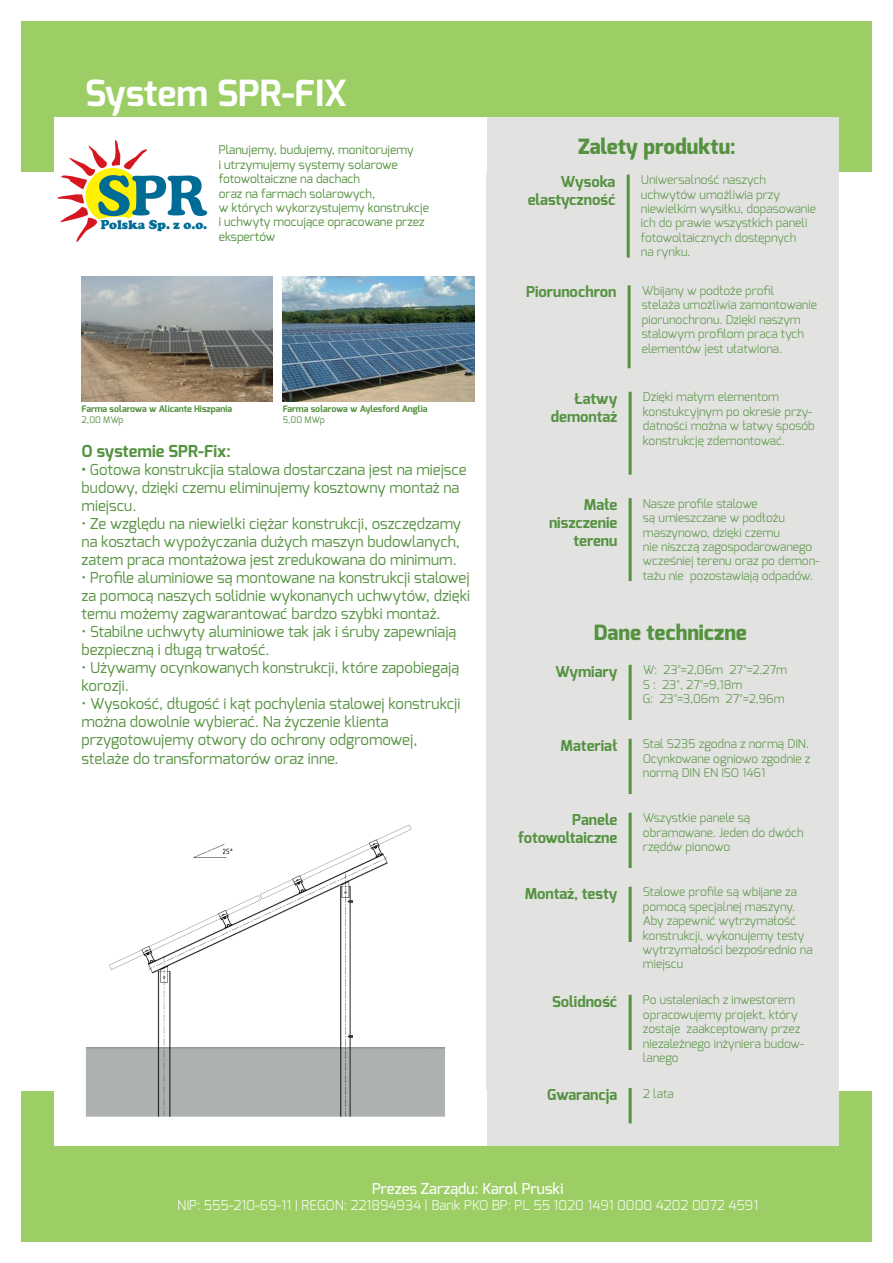
<style>
.page{position:relative;width:893px;height:1263px;background:#fff}
.page>*{position:absolute;margin:0;border:0;box-sizing:border-box;transform-origin:0 0}
.t1{font:700 36px "Exo";color:#fff}
.t2{font:800 21px "Exo";color:#559240}
.t3{font:700 16.5px "Exo";color:#559240}
.t4{font:15px/18px "Exo";color:#559240}
.t5{font:700 15px/18px "Exo";color:#559240;text-align:right}
.t6{font:500 15px "Exo";color:#fff}
.t7{font:300 13.5px "Exo";color:#fff}
.t8{font:900 13.2px "Cooper";color:#006b95}
.t9{font:300 12px/14.4px "Exo";color:#559240}
.t10{font:12px/14.4px "Exo";color:#559240}
.t11{font:700 9px "Exo";color:#559240}
.t12{font:9px "Exo";letter-spacing:-.01em;color:#559240}
.s1{font-weight:700}
</style>
<div class="page">
<div style="left:21px;top:21px;width:851px;height:150px;background:#9dce65"></div>
<div style="left:21px;top:1091px;width:851px;height:151px;background:#9dce65"></div>
<div style="left:486px;top:117px;width:353px;height:1029px;background:#e2e2e1"></div>
<div style="left:54px;top:117px;width:432px;height:55px;background:#fff"></div>
<div style="left:54px;top:1090px;width:432px;height:56px;background:#fff"></div>
<svg style="left:57px;top:140px;width:150px;height:102px"></svg>
<img style="left:82px;top:276px;width:191px;height:126px">
<img style="left:283px;top:276px;width:191px;height:126px">
<img style="left:85px;top:824px;width:361px;height:293px">
<hr style="left:627px;top:175px;width:3px;height:83px;background:#559240">
<hr style="left:628px;top:285px;width:3px;height:83px;background:#559240">
<hr style="left:629px;top:392px;width:3px;height:83px;background:#559240">
<hr style="left:629px;top:498px;width:3px;height:83px;background:#559240">
<hr style="left:629px;top:665px;width:3px;height:55px;background:#559240">
<hr style="left:629px;top:739px;width:3px;height:55px;background:#559240">
<hr style="left:629px;top:813px;width:3px;height:55px;background:#559240">
<hr style="left:629px;top:887px;width:3px;height:55px;background:#559240">
<hr style="left:629px;top:995px;width:3px;height:55px;background:#559240">
<hr style="left:629px;top:1088px;width:3px;height:35px;background:#559240">
<h1 class="t1" style="left:85px;top:70px;width:263px">System SPR-FIX</h1>
<p class="t8" style="left:100px;top:217px;width:108px">Polska Sp. z o.o.</p>
<p class="t10" style="left:219px;top:143px;width:212px">Planujemy, budujemy, monitorujemy<br>i utrzymujemy systemy solarowe fotowoltaiczne na dachach<br>oraz na farmach solarowych,<br>w których wykorzystujemy konstrukcje i uchwyty mocujące opracowane przez ekspertów</p>
<p class="t11" style="left:82px;top:403px;width:152px">Farma solarowa w Alicante Hiszpania</p>
<p class="t12" style="left:82px;top:414px;width:44px">2,00 MWp</p>
<p class="t11" style="left:283px;top:403px;width:146px">Farma solarowa w Aylesford Anglia</p>
<p class="t12" style="left:283px;top:414px;width:44px">5,00 MWp</p>
<h3 class="t3" style="left:82px;top:441px;width:151px">O systemie SPR-Fix:</h3>
<p class="t4" style="left:82px;top:461px;width:387px"><span class="s1">•</span> Gotowa konstrukcjia stalowa dostarczana jest na miejsce budowy, dzięki czemu eliminujemy kosztowny montaż na miejscu.</p>
<p class="t4" style="left:82px;top:515px;width:381px;text-align:justify">• Ze względu na niewielki ciężar konstrukcji, oszczędzamy na kosztach wypożyczania dużych maszyn budowlanych, zatem praca montażowa jest zredukowana do minimum.</p>
<p class="t4" style="left:82px;top:569px;width:390px;text-align:justify">• Profile aluminiowe są montowane na konstrukcji stalowej za pomocą naszych solidnie wykonanych uchwytów, dzięki temu możemy zagwarantować bardzo szybki montaż.</p>
<p class="t4" style="left:82px;top:623px;width:376px">• Stabilne uchwyty aluminiowe tak jak i śruby zapewniają bezpieczną i długą trwałość.</p>
<p class="t4" style="left:82px;top:659px;width:379px">• Używamy ocynkowanych konstrukcji, które zapobiegają korozji.</p>
<p class="t4" style="left:82px;top:695px;width:380px">• Wysokość, długość i kąt pochylenia stalowej konstrukcji można dowolnie wybierać. Na życzenie klienta przygotowujemy otwory do ochrony odgromowej, stelaże do transformatorów oraz inne.</p>
<h2 class="t2" style="left:578px;top:133px;width:159px">Zalety produktu:</h2>
<p class="t9" style="left:641px;top:173px;width:177px">Uniwersalność naszych uchwytów umożliwia przy niewielkim wysiłku, dopasowanie ich do prawie wszystkich paneli fotowoltaicznych dostępnych<br>na rynku.</p>
<p class="t5" style="left:526px;top:283px;width:92px">Piorunochron</p>
<p class="t9" style="left:642px;top:283px;width:177px">Wbijany w podłoże profil<br>stelaża umożliwia zamontowanie piorunochronu. Dzięki naszym stalowym profilom praca tych elementów jest ułatwiona.</p>
<p class="t5" style="left:551px;top:389px;width:68px">Łatwy demontaż</p>
<p class="t9" style="left:643px;top:390px;width:173px">Dzięki małym elementom konstukcyjnym po okresie przy&shy;datności można w łatwy sposób konstrukcję zdemontować.</p>
<p class="t5" style="left:528px;top:172px;width:89px">Wysoka elastyczność</p>
<p class="t5" style="left:549px;top:496px;width:70px">Małe niszczenie terenu</p>
<p class="t9" style="left:643px;top:496px;width:178px">Nasze profile stalowe<br>są umieszczane w podłożu maszynowo, dzięki czemu<br>nie niszczą zagospodarowanego wcześniej terenu oraz po demon&shy;tażu nie pozostawiają odpadów.</p>
<h2 class="t2" style="left:594px;top:619px;width:155px">Dane techniczne</h2>
<p class="t5" style="left:555px;top:662px;width:64px">Wymiary</p>
<p class="t9" style="left:643px;top:663px;width:146px">W: 23°=2,06m 27°=2,27m<br>S : 23°, 27°=9,18m<br>G: 23°=3,06m 27°=2,96m</p>
<p class="t5" style="left:561px;top:736px;width:58px">Materiał</p>
<p class="t9" style="left:643px;top:737px;width:169px">Stal S235 zgodna z normą DIN.<br>Ocynkowane ogniowo zgodnie z normą DIN EN ISO 1461</p>
<p class="t5" style="left:518px;top:810px;width:101px">Panele fotowoltaiczne</p>
<p class="t9" style="left:643px;top:811px;width:162px">Wszystkie panele są obramowane. Jeden do dwóch rzędów pionowo</p>
<p class="t5" style="left:525px;top:884px;width:94px">Montaż, testy</p>
<p class="t9" style="left:643px;top:885px;width:171px">Stalowe profile są wbijane za pomocą specjalnej maszyny.<br>Aby zapewnić wytrzymałość konstrukcji, wykonujemy testy wytrzymałości bezpośrednio na miejscu</p>
<p class="t5" style="left:552px;top:992px;width:67px">Solidność</p>
<p class="t9" style="left:643px;top:993px;width:163px">Po ustaleniach z inwestorem opracowujemy projekt, który zostaje zaakceptowany przez niezależnego inżyniera budow&shy;lanego</p>
<p class="t5" style="left:547px;top:1086px;width:72px">Gwarancja</p>
<p class="t9" style="left:643px;top:1086px;width:32px">2 lata</p>
<p class="t6" style="left:372px;top:1179px;width:193px">Prezes Zarządu: Karol Pruski</p>
<p class="t7" style="left:177px;top:1197px;width:582px">NIP: 555-210-69-11 | REGON: 221894934 | Bank PKO BP: PL 55 1020 1491 0000 4202 0072 4591</p>
</div>
